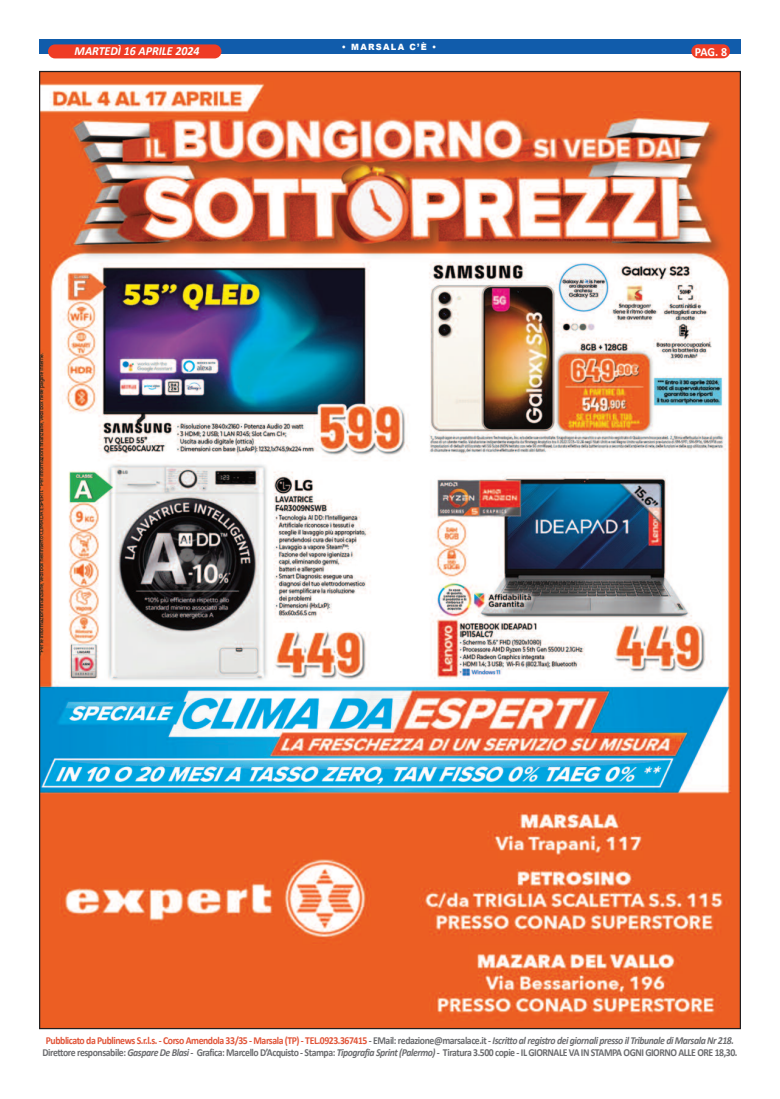
<style>
.page{position:relative;width:780px;height:1099px;background:#fff}
.page>*{position:absolute;margin:0;border:0;box-sizing:border-box;transform-origin:0 0}
.t1{font:italic 700 12.38px "Calibri";color:#fff;scale:.96 1}
.t2{font:700 12.38px "Calibri";color:#fff;scale:.96 1}
.t3{font:700 10.62px/12px "Calibri";letter-spacing:-.045em;color:#6c6d70;text-align:center;scale:.91 1}
.t4{font:900 8.62px "Arial";letter-spacing:.15em;color:#fff;scale:.96 1}
.s1{color:#e15438}
.s2{font-style:italic}
</style>
<div class="page">
<div style="left:39px;top:39px;width:702px;height:14px;background:#115cab"></div>
<div style="left:691px;top:44px;width:39px;height:14px;background:#ef3c25;border-radius:7px"></div>
<div style="left:48px;top:44px;width:173px;height:14px;background:#ef3c25;border-radius:7px"></div>
<img style="left:41px;top:73px;width:698px;height:954px">
<p class="t4" style="left:342px;top:41px;width:100px">• MARSALA C’È •</p>
<p class="t1" style="left:75px;top:46px;width:132px">MARTEDÌ 16 APRILE 2024</p>
<p class="t2" style="left:695px;top:46px;width:35px">PAG. 8</p>
<p class="t3" style="left:42px;top:1035px;width:765px"><span class="s1">Pubblicato da Publinews S.r.l.s. - Corso Amendola 33/35 - Marsala (TP) - TEL.0923.367415</span> - EMail: redazione@marsalace.it - <span class="s2">Iscritto al registro dei giornali presso il Tribunale di Marsala Nr 218.<br></span>Direttore responsabile: <span class="s2">Gaspare De Blasi -</span> Grafica: Marcello D’Acquisto - Stampa: <span class="s2">Tipografia Sprint (Palermo) -</span> Tiratura 3.500 copie - IL GIORNALE VA IN STAMPA OGNI GIORNO ALLE ORE 18,30.</p>
</div>
